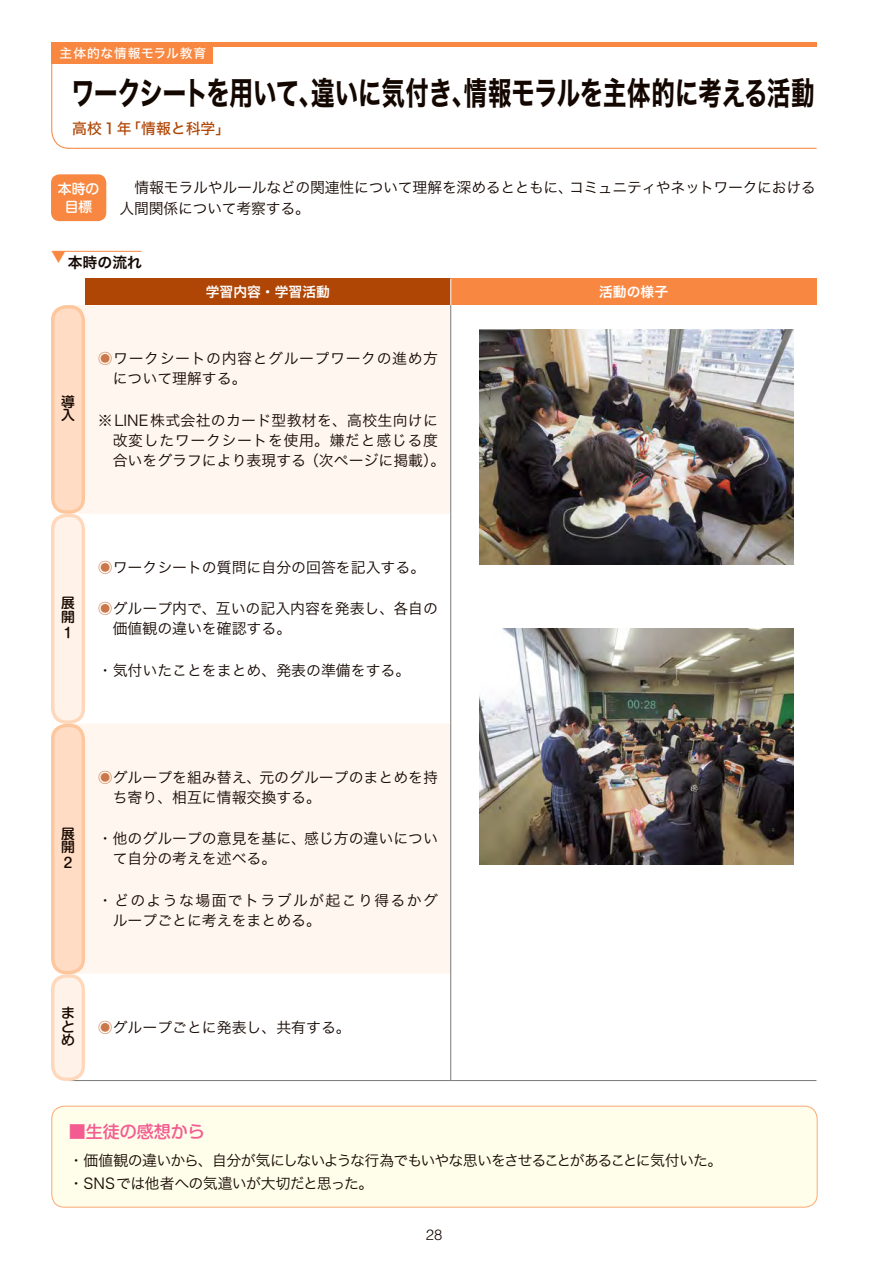
<style>
.page{position:relative;width:893px;height:1263px;background:#fff}
.page>*{position:absolute;margin:0;border:0;box-sizing:border-box;transform-origin:0 0}
.t1{font:31.95px "Hira Kaku Std N W7";letter-spacing:-.005em;color:#140700;scale:.74 1}
.t2{font:500 16.95px "Shin M Go Pr 6";color:#f45c91}
.t3{font:14.85px/20.2px "Hira Kaku Std N W3";color:#140700}
.t4{font:14.85px/23.4px "Hira Kaku Std N W3";letter-spacing:-.055em;color:#140700}
.t5{font:14.85px/20.2px "Hira Kaku Std N W3";letter-spacing:.02em;color:#140700}
.t6{font:14.85px/21.3px "Hira Kaku Std N W3";letter-spacing:-.02em;color:#140700}
.t7{font:14.85px/20.2px "Hira Kaku Std N W3";letter-spacing:.095em;color:#140700}
.t8{font:14.85px/20.2px "Hira Kaku Std N W3";letter-spacing:.04em;color:#140700}
.t9{font:14.85px "Hira Kaku Std N W5";color:#af4606}
.t10{font:14.85px "Hira Kaku Std N W6";color:#140700}
.t11{font:300 14.85px "Helvetica";color:#140700}
.t12{font:13.8px "Hira Kaku Std N W6";color:#fff}
.t13{font:500 13.8px/13.8px "Shin M Go Pr 6";color:#140700}
.t14{font:500 13.8px/17px "Shin M Go Pr 6";color:#fff;text-align:center}
.t15{font:12.75px "Hira Kaku Std N W5";letter-spacing:.06em;color:#fff}
.s1{color:#ca7849}
</style>
<div class="page">
<svg style="left:51px;top:42px;width:766px;height:107px"></svg>
<hr style="left:73px;top:43px;width:744px;height:4px;background:#f88841">
<div style="left:51px;top:174px;width:55px;height:47px;background:#f88841;border-radius:9px"></div>
<div style="left:51px;top:43px;width:162px;height:21px;background:#f88841"></div>
<div style="left:52px;top:1106px;width:765px;height:101px;background:#fffeea;border-radius:13px"></div>
<div style="left:51px;top:1106px;width:767px;height:102px;border:1px solid #fcad7b;border-radius:13px"></div>
<div style="left:85px;top:279px;width:366px;height:26px;background:#af4606"></div>
<div style="left:451px;top:279px;width:365px;height:26px;background:#f88841"></div>
<svg style="left:75px;top:305px;width:375px;height:669px;fill:#fff6ef"></svg>
<svg style="left:450px;top:279px;width:1px;height:26px"></svg>
<hr style="left:450px;top:305px;width:1px;height:209px;background:#787878">
<hr style="left:450px;top:514px;width:1px;height:209px;background:#787878">
<hr style="left:450px;top:723px;width:1px;height:251px;background:#787878">
<hr style="left:450px;top:974px;width:1px;height:106px;background:#787878">
<hr style="left:451px;top:1080px;width:365px;height:1px;background:#787878">
<hr style="left:85px;top:1080px;width:366px;height:1px;background:#787878">
<hr style="left:52px;top:251px;width:90px;height:1px;background:#f88841">
<div style="left:53px;top:515px;width:30px;height:207px;background:#fff2e9;border-radius:14px"></div>
<div style="left:51px;top:514px;width:34px;height:210px;border:3px solid #ffd7bb;border-radius:14px"></div>
<div style="left:53px;top:976px;width:30px;height:103px;background:#fff2e9;border-radius:14px"></div>
<div style="left:51px;top:974px;width:34px;height:107px;border:3px solid #ffd7bb;border-radius:14px"></div>
<div style="left:53px;top:725px;width:30px;height:247px;background:#ffdcc3;border-radius:14px"></div>
<div style="left:51px;top:724px;width:34px;height:250px;border:3px solid #fec69d;border-radius:14px"></div>
<div style="left:53px;top:307px;width:30px;height:205px;background:#ffdcc3;border-radius:14px"></div>
<div style="left:51px;top:305px;width:34px;height:209px;border:3px solid #fec69d;border-radius:14px"></div>
<img style="left:479px;top:330px;width:315px;height:235px">
<img style="left:479px;top:629px;width:315px;height:236px">
<p class="t15" style="left:60px;top:43px;width:148px">主体的な情報モラル教育</p>
<h1 class="t1" style="left:71px;top:68px;width:1006px">ワークシートを用いて、違いに気付き、情報モラルを主体的に考える活動</h1>
<p class="t9" style="left:72px;top:117px;width:160px">高校１年「情報と科学」</p>
<p class="t14" style="left:58px;top:180px;width:43px">本時の目標</p>
<p class="t6" style="left:120px;top:176px;width:698px">　情報モラルやルールなどの関連性について理解を深めるとともに、コミュニティやネットワークにおける人間関係について考察する。</p>
<p class="t10" style="left:51px;top:251px;width:93px"><sup>▼</sup>本時の流れ</p>
<p class="t12" style="left:206px;top:281px;width:126px">学習内容・学習活動</p>
<p class="t12" style="left:599px;top:281px;width:71px">活動の様子</p>
<p class="t13" style="left:61px;top:394px;width:15px">導入</p>
<p class="t8" style="left:113px;top:348px;width:327px;text-indent:-15px"><span class="s1">◉</span>ワークシートの内容とグループワークの進め方について理解する。</p>
<p class="t5" style="left:113px;top:410px;width:334px;text-indent:-15px">※LINE株式会社のカード型教材を、高校生向けに改変したワークシートを使用。嫌だと感じる度合いをグラフにより表現する（次ページに掲載）。</p>
<p class="t13" style="left:61px;top:595px;width:15px">展開</p>
<p class="t13" style="left:61px;top:625px;width:10px">１</p>
<p class="t3" style="left:98px;top:557px;width:329px"><span class="s1">◉</span>ワークシートの質問に自分の回答を記入する。</p>
<p class="t3" style="left:113px;top:598px;width:327px;text-indent:-15px"><span class="s1">◉</span>グループ内で、互いの記入内容を発表し、各自の価値観の違いを確認する。</p>
<p class="t3" style="left:98px;top:660px;width:314px">・気付いたことをまとめ、発表の準備をする。</p>
<p class="t13" style="left:61px;top:826px;width:15px">展開</p>
<p class="t13" style="left:61px;top:855px;width:12px">２</p>
<p class="t3" style="left:113px;top:767px;width:327px;text-indent:-15px"><span class="s1">◉</span>グループを組み替え、元のグループのまとめを持ち寄り、相互に情報交換する。</p>
<p class="t3" style="left:113px;top:828px;width:327px;text-indent:-15px">・他のグループの意見を基に、感じ方の違いについて自分の考えを述べる。</p>
<p class="t7" style="left:113px;top:890px;width:327px;text-indent:-15px">・どのような場面でトラブルが起こり得るかグループごとに考えをまとめる。</p>
<p class="t13" style="left:61px;top:1005px;width:15px;text-align:justify">まとめ</p>
<p class="t3" style="left:98px;top:1017px;width:254px"><span class="s1">◉</span>グループごとに発表し、共有する。</p>
<p class="t2" style="left:69px;top:1117px;width:138px">■生徒の感想から</p>
<p class="t4" style="left:69px;top:1148px;width:655px">・価値観の違いから、自分が気にしないような行為でもいやな思いをさせることがあることに気付いた。・SNSでは他者への気遣いが大切だと思った。</p>
<p class="t11" style="left:426px;top:1225px;width:18px">28</p>
</div>
